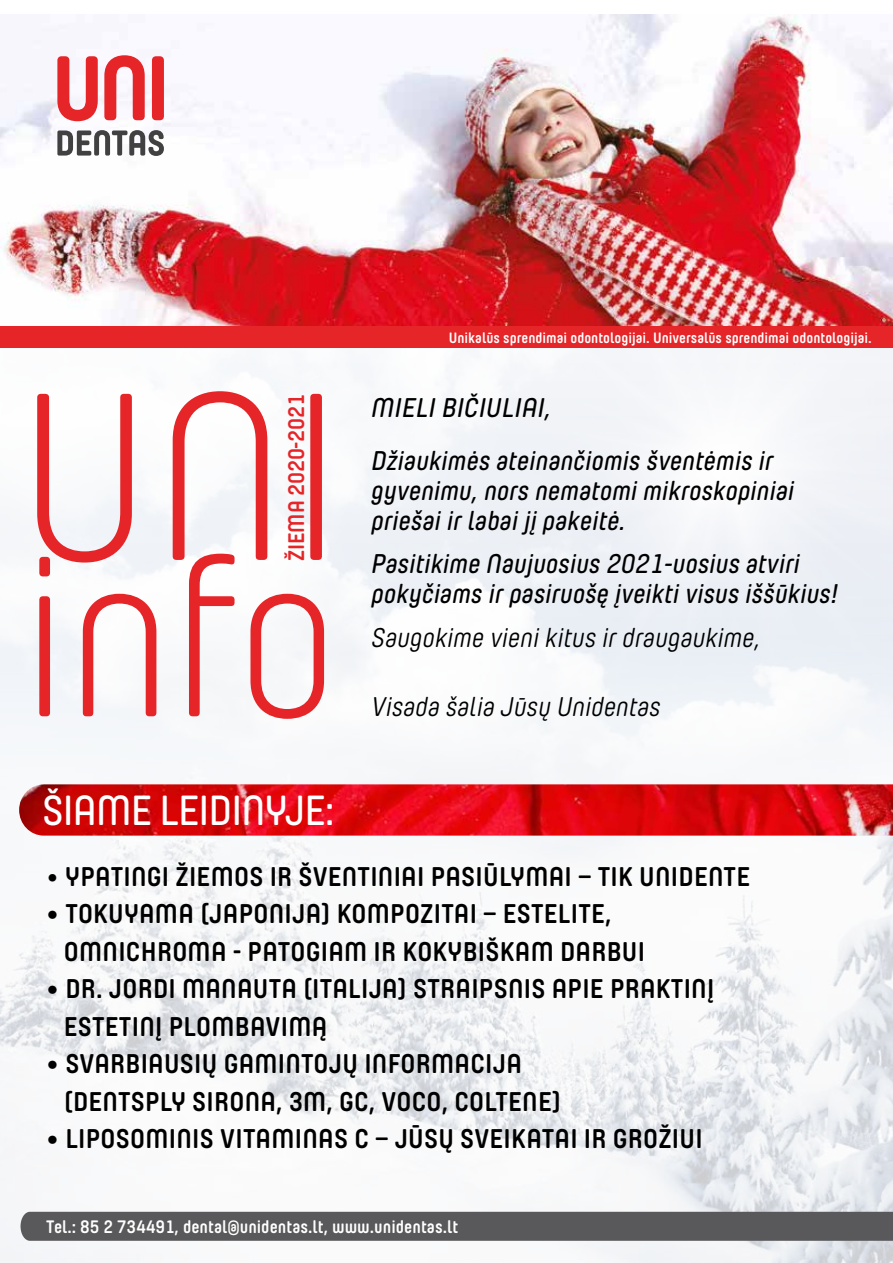
<style>
.page{position:relative;width:893px;height:1263px;background:#fff}
.page>*{position:absolute;margin:0;border:0;box-sizing:border-box;transform-origin:0 0}
.t1{font:600 42px "Yummo";letter-spacing:-.02em;color:#fff}
.t2{font:700 27px/37.5px "Yummo";letter-spacing:.01em;color:#000}
.t3{font:italic 600 27px/30px "Yummo";color:#000}
.t4{font:italic 27px "Yummo";color:#000}
.t5{font:700 22.5px "Yummo";letter-spacing:-.01em;color:#e52528}
.t6{font:700 18px "Yummo";color:#fff}
.t7{font:700 15px "Yummo";color:#fff}
.s1{font-weight:600}
</style>
<div class="page">
<img style="left:0;top:15px;width:893px;height:311px">
<img style="left:0;top:347px;width:893px;height:916px">
<div style="left:21px;top:1212px;width:872px;height:29px;background:#59595b"></div>
<svg style="left:37px;top:394px;width:119px;height:322px"></svg>
<svg style="left:173px;top:391px;width:151px;height:328px"></svg>
<img style="left:19px;top:784px;width:874px;height:52px">
<div style="left:0;top:326px;width:893px;height:21px;background:#e52528"></div>
<svg style="left:57px;top:55px;width:107px;height:66px"></svg>
<svg style="left:57px;top:130px;width:107px;height:26px"></svg>
<p class="t5" style="left:276px;top:561px;width:169px;rotate:-90deg">ŽIEMA 2020-2021</p>
<h1 class="t1" style="left:42px;top:777px;width:294px">ŠIAME LEIDINYJE:</h1>
<p class="t7" style="left:449px;top:324px;width:425px">Unikalūs sprendimai odontologijai. Universalūs sprendimai odontologijai.</p>
<p class="t3" style="left:370px;top:379px;width:410px;line-height:52.5px">MIELIBIČIULIAI,<br>Džiaukimėsateinančiomisšventėmisir</p>
<p class="t3" style="left:370px;top:472px;width:431px">gyvenimu,norsnematomimikroskopiniai priešaiirlabaijįpakeitė.</p>
<p class="t3" style="left:370px;top:546px;width:474px">PasitikimeNaujuosius2021-uosiusatviri pokyčiamsirpasiruošęįveiktivisusiššūkius!</p>
<p class="t4" style="left:370px;top:618px;width:397px">Saugokime vienikitusirdraugaukime,</p>
<p class="t4" style="left:370px;top:687px;width:297px">Visada šalia Jūsų Unidentas</p>
<p class="t2" style="left:46px;top:853px;width:706px"><span class="s1">•</span> YPATINGI ŽIEMOS IR ŠVENTINIAI PASIŪLYMAI – TIK UNIDENTE</p>
<p class="t2" style="left:64px;top:891px;width:583px;text-indent:-18px">• TOKUYAMA (JAPONIJA) KOMPOZITAI – ESTELITE,<br>OMNICHROMA - PATOGIAM IR KOKYBIŠKAM DARBUI</p>
<p class="t2" style="left:64px;top:966px;width:652px;text-indent:-18px">• DR. JORDI MANAUTA (ITALIJA) STRAIPSNIS APIE PRAKTINĮ<br>ESTETINĮ PLOMBAVIMĄ</p>
<p class="t2" style="left:64px;top:1041px;width:499px;text-indent:-18px">• SVARBIAUSIŲ GAMINTOJŲ INFORMACIJA (DENTSPLY SIRONA, 3M, GC, VOCO, COLTENE)</p>
<p class="t2" style="left:46px;top:1116px;width:658px">• LIPOSOMINIS VITAMINAS C – JŪSŲ SVEIKATAI IR GROŽIUI</p>
<p class="t6" style="left:46px;top:1210px;width:414px">Tel.: 85 2 734491, dental@unidentas.lt, www.unidentas.lt</p>
</div>
